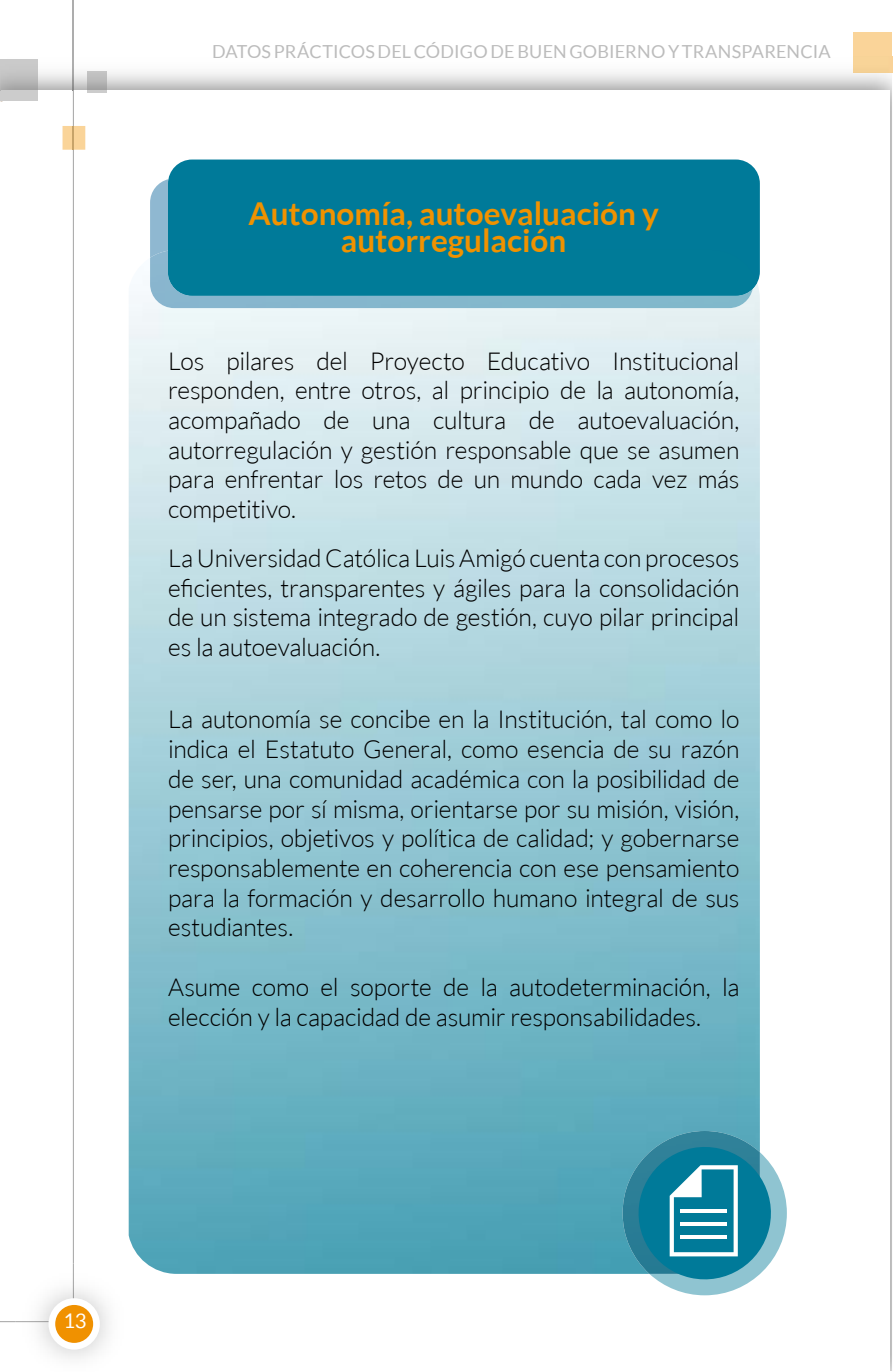
<style>
.page{position:relative;width:893px;height:1372px;background:#fff}
.page>*{position:absolute;margin:0;border:0;box-sizing:border-box;transform-origin:0 0}
.t1{font:700 31.5px/27px "Lato";color:#f09200;text-align:center}
.t2{font:300 24.75px/29.7px "Lato";letter-spacing:-.01em;color:#000;text-align:justify}
.t3{font:20.25px "Lato";color:#fff}
.t4{font:18px "Lato";letter-spacing:.01em;color:#bcbcbc}
</style>
<div class="page">
<hr style="left:73px;top:0;width:1px;height:57px;background:#adadad">
<img style="left:73px;top:57px;width:1px;height:33px">
<hr style="left:73px;top:90px;width:1px;height:36px;background:#adadad">
<hr style="left:73px;top:150px;width:1px;height:1113px;background:#adadad">
<svg style="left:63px;top:126px;width:22px;height:24px"></svg>
<div style="left:854px;top:32px;width:38px;height:25px;background:#fad499"></div>
<div style="left:0;top:90px;width:38px;height:11px;background:#ccc"></div>
<hr style="left:87px;top:90px;width:20px;height:2px;background:#ccc">
<img style="left:15px;top:1289px;width:94px;height:70px">
<img style="left:15px;top:1263px;width:59px;height:58px">
<div style="left:49px;top:1298px;width:51px;height:51px;background:#fff;border-radius:50%"></div>
<div style="left:55px;top:1304px;width:38px;height:38px;background:#f09100;border-radius:50%"></div>
<hr style="left:0;top:150px;width:1px;height:1111px;background:#adadad">
<hr style="left:0;top:90px;width:1px;height:36px;background:#adadad">
<svg style="left:150px;top:179px;width:18px;height:72px"></svg>
<div style="left:168px;top:159px;width:592px;height:136px;background:#007a99;border-radius:24px"></div>
<img style="left:129px;top:258px;width:631px;height:1015px">
<img style="left:150px;top:251px;width:603px;height:57px">
<img style="left:168px;top:251px;width:589px;height:44px">
<img style="left:623px;top:1130px;width:137px;height:143px">
<svg style="left:632px;top:1140px;width:155px;height:155px"></svg>
<hr style="left:680px;top:1209px;width:46px;height:4px;background:#fff">
<hr style="left:680px;top:1222px;width:46px;height:3px;background:#fff">
<hr style="left:680px;top:1235px;width:46px;height:3px;background:#fff">
<p class="t4" style="left:212px;top:41px;width:620px">DATOS PRÁCTICOS DEL CÓDIGO DE BUEN GOBIERNO Y TRANSPARENCIA</p>
<p class="t1" style="left:248px;top:200px;width:412px">Autonomía, autoevaluación y autorregulación</p>
<p class="t2" style="left:168px;top:346px;width:573px">Los pilares del Proyecto Educativo Institucional responden, entre otros, al principio de la autonomía, acompañado de una cultura de autoevaluación, autorregulación y gestión responsable que se asumen para enfrentar los retos de un mundo cada vez más competitivo.</p>
<p class="t2" style="left:168px;top:543px;width:573px">La Universidad Católica Luis Amigó cuenta con procesos eficientes, transparentes y ágiles para la consolidación de un sistema integrado de gestión, cuyo pilar principal es la autoevaluación.</p>
<p class="t2" style="left:168px;top:704px;width:573px">La autonomía se concibe en la Institución, tal como lo indica el Estatuto General, como esencia de su razón de ser, una comunidad académica con la posibilidad de pensarse por sí misma, orientarse por su misión, visión, principios, objetivos y política de calidad; y gobernarse responsablemente en coherencia con ese pensamiento para la formación y desarrollo humano integral de sus estudiantes.</p>
<p class="t2" style="left:168px;top:972px;width:573px">Asume como el soporte de la autodeterminación, la elección y la capacidad de asumir responsabilidades.</p>
<p class="t3" style="left:64px;top:1308px;width:25px">13</p>
</div>
